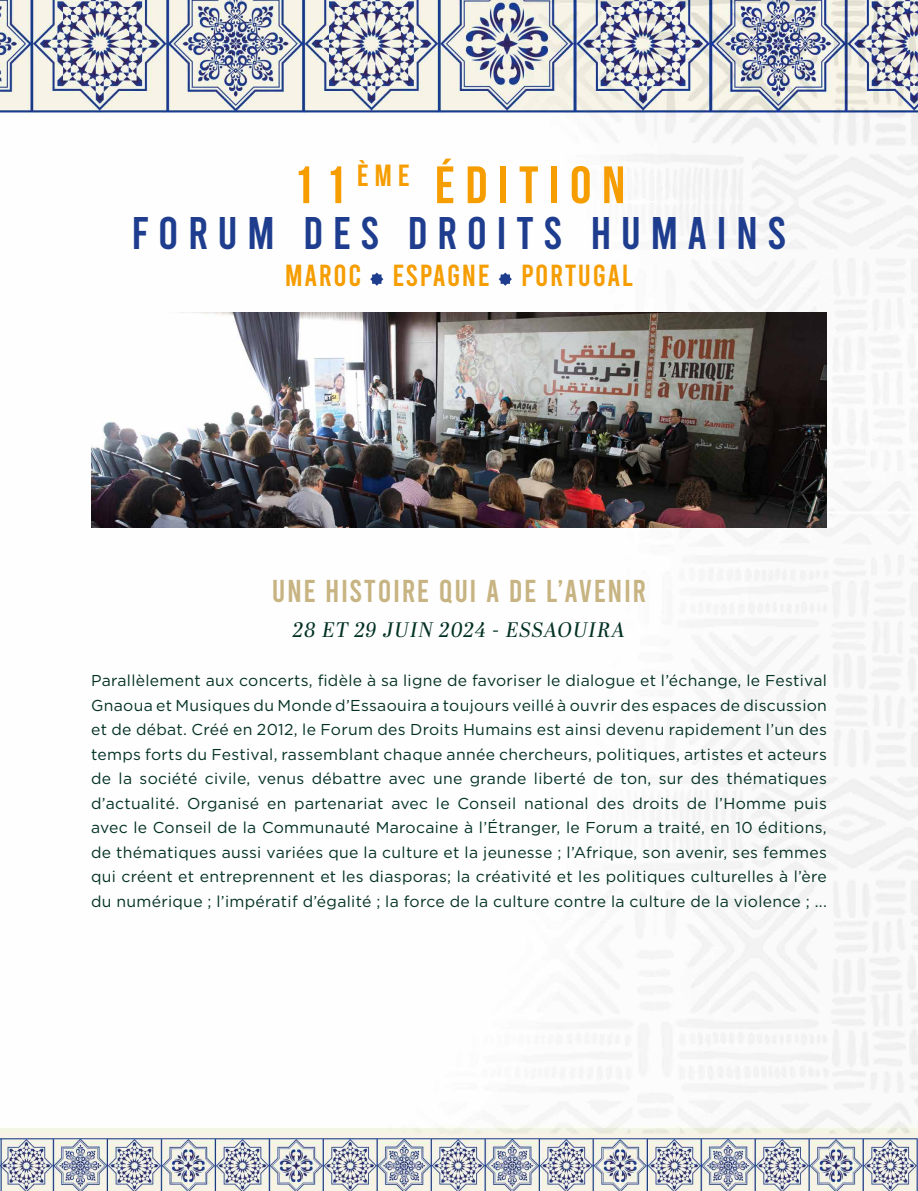
<style>
.page{position:relative;width:918px;height:1191px;background:#fff}
.page>*{position:absolute;margin:0;border:0;box-sizing:border-box;transform-origin:0 0}
.t1{font:52.5px "Bebas Neue";letter-spacing:.2em;color:#f59d01}
.t2{font:45.5px "Bebas";letter-spacing:.2em;color:#1e3d8e}
.t3{font:31.5px "Bebas";letter-spacing:.05em;color:#c7b482}
.t4{font:30.28px "Bebas";letter-spacing:.05em;color:#f59d01}
.t5{font:italic 21px "Abril Display";letter-spacing:.05em;color:#023124}
.t6{font:15.75px/24.5px "Gotham";letter-spacing:.02em;color:#033124;text-align:justify}
</style>
<div class="page">
<img style="left:0;top:0;width:918px;height:1191px">
<svg style="left:370px;top:272px;width:13px;height:14px"></svg>
<svg style="left:499px;top:272px;width:13px;height:14px"></svg>
<img style="left:91px;top:313px;width:736px;height:214px">
<h1 class="t1" style="left:293px;top:156px;width:334px">11 <sup>ÈME</sup> ÉDITION</h1>
<h2 class="t2" style="left:131px;top:211px;width:657px">FORUM DES DROITS HUMAINS</h2>
<h3 class="t4" style="left:285px;top:260px;width:350px">MAROC ESPAGNE PORTUGAL</h3>
<h3 class="t3" style="left:272px;top:575px;width:376px">UNE HISTOIRE QUI A DE L’AVENIR</h3>
<h3 class="t5" style="left:293px;top:615px;width:333px">28 ET 29 JUIN 2024 - ESSAOUIRA</h3>
<p class="t6" style="left:91px;top:668px;width:737px">Parallèlement aux concerts, fidèle à sa ligne de favoriser le dialogue et l’échange, le Festival Gnaoua et Musiques du Monde d’Essaouira a toujours veillé à ouvrir des espaces de discussion et de débat. Créé en 2012, le Forum des Droits Humains est ainsi devenu rapidement l’un des temps forts du Festival, rassemblant chaque année chercheurs, politiques, artistes et acteurs de la société civile, venus débattre avec une grande liberté de ton, sur des thématiques d’actualité. Organisé en partenariat avec le Conseil national des droits de l’Homme puis avec le Conseil de la Communauté Marocaine à l’Étranger, le Forum a traité, en 10 éditions, de thématiques aussi variées que la culture et la jeunesse ; l’Afrique, son avenir, ses femmes qui créent et entreprennent et les diasporas; la créativité et les politiques culturelles à l’ère du numérique ; l’impératif d’égalité ; la force de la culture contre la culture de la violence ; ...</p>
</div>
